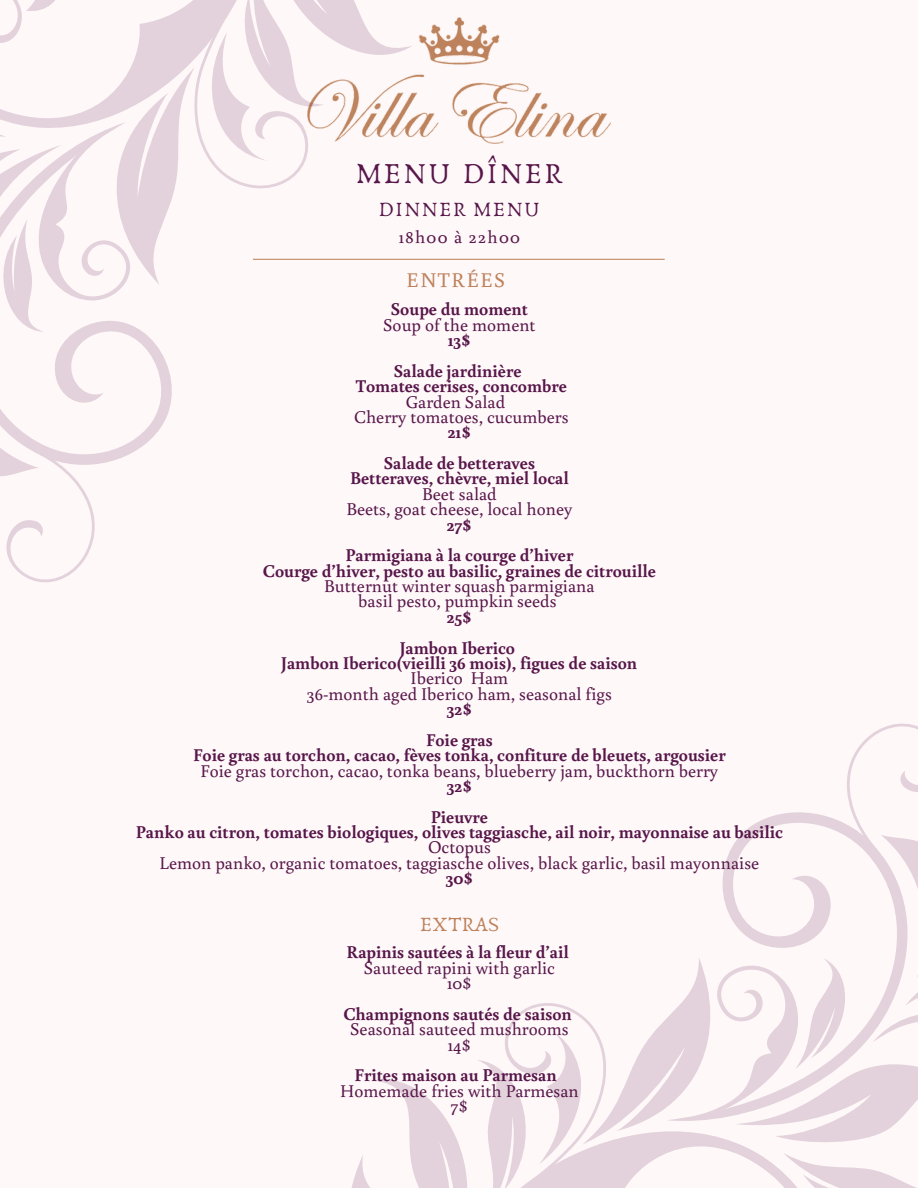
<style>
.page{position:relative;width:918px;height:1188px;background:#fff8f8}
.page>*{position:absolute;margin:0;border:0;box-sizing:border-box;transform-origin:0 0}
.t1{font:30px "Anaktoria";letter-spacing:.075em;color:#57164a}
.t2{font:21px "Anaktoria";letter-spacing:.075em;color:#57164a}
.t3{font:21px "Buenard";letter-spacing:.075em;color:#bd825c}
.t4{font:21px "Anaktoria";color:#bd825c}
.t5{font:700 18px/30.8px "Buenard";color:#57164a;text-align:center}
.t6{font:18px/15.3px "Buenard";color:#57164a;text-align:center}
.t7{font:18px "Buenard";letter-spacing:.075em;color:#57164a}
</style>
<div class="page">
<img style="left:417px;top:17px;width:193px;height:126px">
<svg style="left:351px;top:723px;width:567px;height:465px"></svg>
<svg style="left:55px;top:345px;width:117px;height:114px"></svg>
<svg style="left:0;top:366px;width:119px;height:216px"></svg>
<svg style="left:0;top:0;width:417px;height:345px"></svg>
<hr style="left:253px;top:259px;width:412px;height:1px;background:#c18b66">
<h1 class="t1" style="left:356px;top:155px;width:207px">MENU DÎNER</h1>
<p class="t2" style="left:379px;top:196px;width:163px">DINNER MENU</p>
<p class="t7" style="left:399px;top:224px;width:123px">18h00 à 22h00</p>
<p class="t3" style="left:407px;top:265px;width:100px">ENTRÉES</p>
<p class="t5" style="left:391px;top:293px;width:139px">Soupe du moment</p>
<p class="t6" style="left:383px;top:316px;width:154px">Soup of the moment</p>
<p class="t5" style="left:394px;top:324px;width:129px">13$<br>Salade jardinière</p>
<p class="t5" style="left:356px;top:370px;width:213px">Tomates cerises, concombre</p>
<p class="t6" style="left:354px;top:393px;width:216px;text-align:left;text-indent:52px">Garden Salad<br>Cherry tomatoes, cucumbers</p>
<p class="t5" style="left:384px;top:416px;width:153px">21$<br>Salade de betteraves</p>
<p class="t5" style="left:350px;top:462px;width:220px">Betteraves, chèvre, miel local</p>
<p class="t6" style="left:346px;top:485px;width:228px">Beet salad<br>Beets, goat cheese, local honey</p>
<p class="t5" style="left:346px;top:508px;width:229px">27$<br>Parmigiana à la courge d’hiver</p>
<p class="t5" style="left:263px;top:554px;width:395px">Courge d’hiver, pesto au basilic, graines de citrouille</p>
<p class="t6" style="left:324px;top:578px;width:272px">Butternut winter squash parmigiana basil pesto, pumpkin seeds</p>
<p class="t5" style="left:400px;top:601px;width:117px">25$<br>Jambon Iberico</p>
<p class="t5" style="left:282px;top:647px;width:357px">Jambon Iberico(vieilli 36 mois), figues de saison</p>
<p class="t6" style="left:307px;top:670px;width:306px">Iberico Ham<br>36-month aged Iberico ham, seasonal figs</p>
<p class="t5" style="left:426px;top:693px;width:68px">32$<br>Foie gras</p>
<p class="t5" style="left:193px;top:739px;width:534px">Foie gras au torchon, cacao, fèves tonka, confiture de bleuets, argousier</p>
<p class="t6" style="left:201px;top:762px;width:519px">Foie gras torchon, cacao, tonka beans, blueberry jam, buckthorn berry</p>
<p class="t5" style="left:431px;top:770px;width:59px">32$<br>Pieuvre</p>
<p class="t5" style="left:136px;top:816px;width:649px">Panko au citron, tomates biologiques, olives taggiasche, ail noir, mayonnaise au basilic</p>
<p class="t6" style="left:160px;top:839px;width:601px">Octopus<br>Lemon panko, organic tomatoes, taggiasche olives, black garlic, basil mayonnaise</p>
<p class="t5" style="left:446px;top:862px;width:29px">30$</p>
<p class="t4" style="left:420px;top:911px;width:81px">EXTRAS</p>
<p class="t5" style="left:346px;top:936px;width:224px">Rapinis sautées à la fleur d’ail</p>
<p class="t6" style="left:364px;top:959px;width:193px">Sauteed rapini with garlic<br>10$</p>
<p class="t5" style="left:343px;top:998px;width:230px">Champignons sautés de saison</p>
<p class="t6" style="left:350px;top:1021px;width:220px">Seasonal sauteed mushrooms<br>14$</p>
<p class="t5" style="left:355px;top:1059px;width:204px">Frites maison au Parmesan</p>
<p class="t6" style="left:340px;top:1082px;width:240px">Homemade fries with Parmesan<br>7$</p>
</div>
